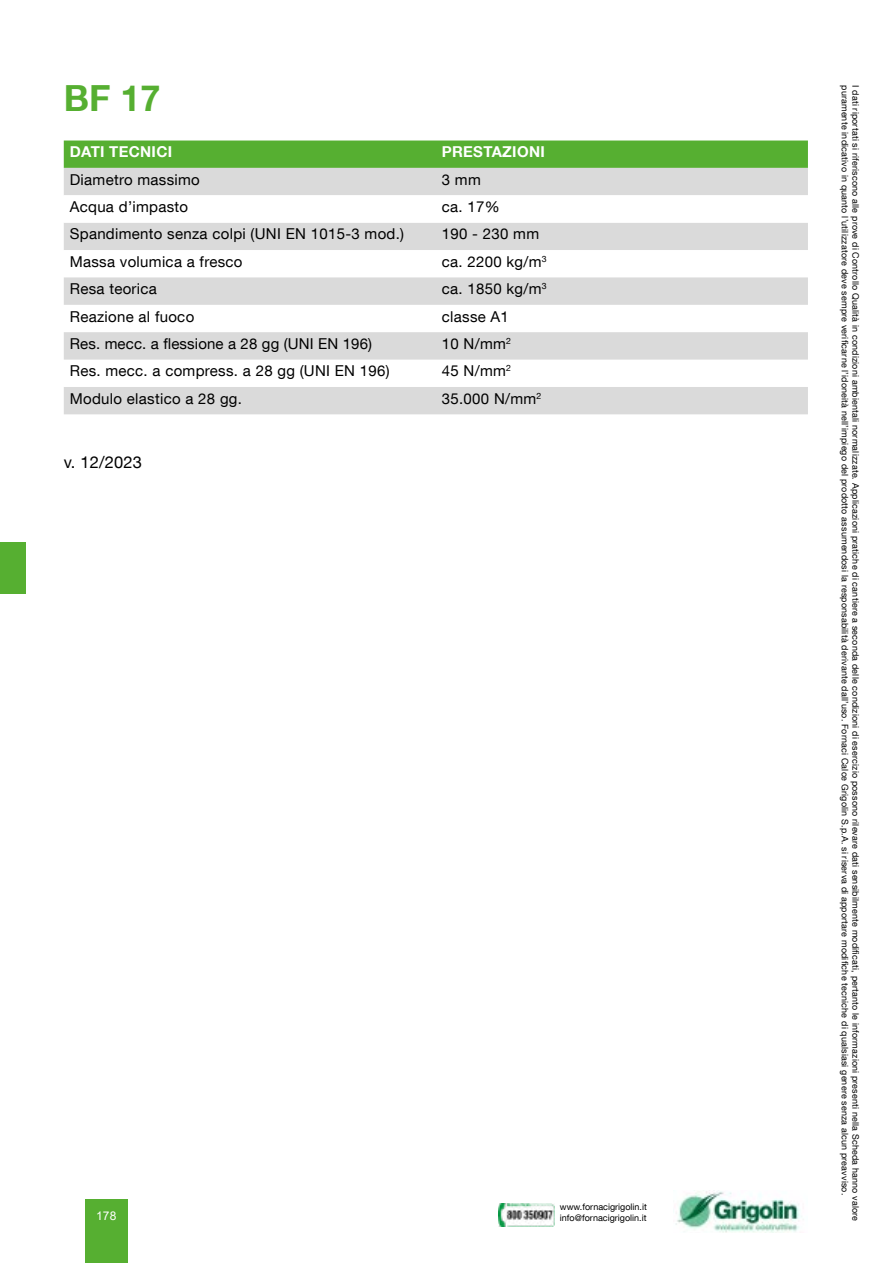
<style>
.page{position:relative;width:893px;height:1263px;background:#fff}
.page>*{position:absolute;margin:0;border:0;box-sizing:border-box;transform-origin:0 0}
.t1{font:700 36px "Helvetica Neue LT Com";color:#56af31}
.t2{font:16.5px "Helvetica Neue LT Com";letter-spacing:.01em;color:#000}
.t3{font:15px "Helvetica Neue LT Com";letter-spacing:.02em;color:#000}
.t4{font:700 15px "Helvetica Neue LT Com";letter-spacing:.02em;color:#fff}
.t5{font:12px "Arial";color:#fff}
.t6{font:9px "Helvetica Neue LT Com";letter-spacing:.02em;color:#000}
.t7{font:9px/10.8px "Helvetica Neue LT Com";color:#000}
</style>
<div class="page">
<div style="left:85px;top:1199px;width:43px;height:64px;background:#56af31"></div>
<div style="left:0;top:542px;width:26px;height:51px;background:#56af31"></div>
<img style="left:676px;top:1190px;width:126px;height:42px">
<img style="left:498px;top:1204px;width:56px;height:22px">
<div style="left:64px;top:141px;width:744px;height:27px;background:#56af31"></div>
<div style="left:64px;top:168px;width:744px;height:27px;background:#dadada"></div>
<div style="left:64px;top:223px;width:744px;height:27px;background:#dadada"></div>
<svg style="left:64px;top:277px;width:744px;height:137px;fill:#dadada"></svg>
<hr style="left:892px;top:536px;width:1px;height:176px;background:#56af31">
<h1 class="t1" style="left:64px;top:75px;width:98px">BF 17</h1>
<h3 class="t4" style="left:70px;top:142px;width:104px">DATI TECNICI</h3>
<h3 class="t4" style="left:442px;top:142px;width:104px">PRESTAZIONI</h3>
<h3 class="t3" style="left:70px;top:170px;width:132px">Diametro massimo</h3>
<h3 class="t3" style="left:442px;top:170px;width:40px">3 mm</h3>
<h3 class="t3" style="left:70px;top:197px;width:120px">Acqua d’impasto</h3>
<h3 class="t3" style="left:442px;top:197px;width:59px">ca. 17%</h3>
<h3 class="t3" style="left:70px;top:225px;width:336px">Spandimento senza colpi (UNI EN 1015-3 mod.)</h3>
<h3 class="t3" style="left:442px;top:225px;width:99px">190 - 230 mm</h3>
<h3 class="t3" style="left:70px;top:252px;width:174px">Massa volumica a fresco</h3>
<h3 class="t3" style="left:442px;top:252px;width:106px">ca. 2200 kg/m<sup>3</sup></h3>
<h3 class="t3" style="left:70px;top:280px;width:89px">Resa teorica</h3>
<h3 class="t3" style="left:442px;top:280px;width:106px">ca. 1850 kg/m<sup>3</sup></h3>
<h3 class="t3" style="left:70px;top:307px;width:126px">Reazione al fuoco</h3>
<h3 class="t3" style="left:442px;top:307px;width:69px">classe A1</h3>
<h3 class="t3" style="left:70px;top:334px;width:304px">Res. mecc. a flessione a 28 gg (UNI EN 196)</h3>
<h3 class="t3" style="left:442px;top:334px;width:71px">10 N/mm<sup>2</sup></h3>
<h3 class="t3" style="left:70px;top:362px;width:321px">Res. mecc. a compress. a 28 gg (UNI EN 196)</h3>
<h3 class="t3" style="left:442px;top:362px;width:71px">45 N/mm<sup>2</sup></h3>
<h3 class="t3" style="left:70px;top:389px;width:174px">Modulo elastico a 28 gg.</h3>
<h3 class="t3" style="left:442px;top:389px;width:101px">35.000 N/mm<sup>2</sup></h3>
<h2 class="t2" style="left:64px;top:452px;width:80px">v. 12/2023</h2>
<h3 class="t5" style="left:96px;top:1207px;width:22px">178</h3>
<p class="t7" style="left:560px;top:1201px;width:88px">www.fornacigrigolin.it info@fornacigrigolin.it</p>
<p class="t6" style="left:850px;top:85px;width:1112px;rotate:90deg">puramente indicativo in quanto l’utilizzatore deve sempre verificarne l’idoneità nell’impiego del prodotto assumendosi la responsabilità derivante dall’uso. Fornaci Calce Grigolin S.p.A. si riserva di apportare modifiche tecniche di qualsiasi genere senza alcun preavviso.</p>
<p class="t6" style="left:861px;top:85px;width:1138px;rotate:90deg">I dati riportati si riferiscono alle prove di Controllo Qualità in condizioni ambientali normalizzate. Applicazioni pratiche di cantiere a seconda delle condizioni di esercizio possono rilevare dati sensibilmente modificati, pertanto le informazioni presenti nella Scheda hanno valore</p>
</div>
